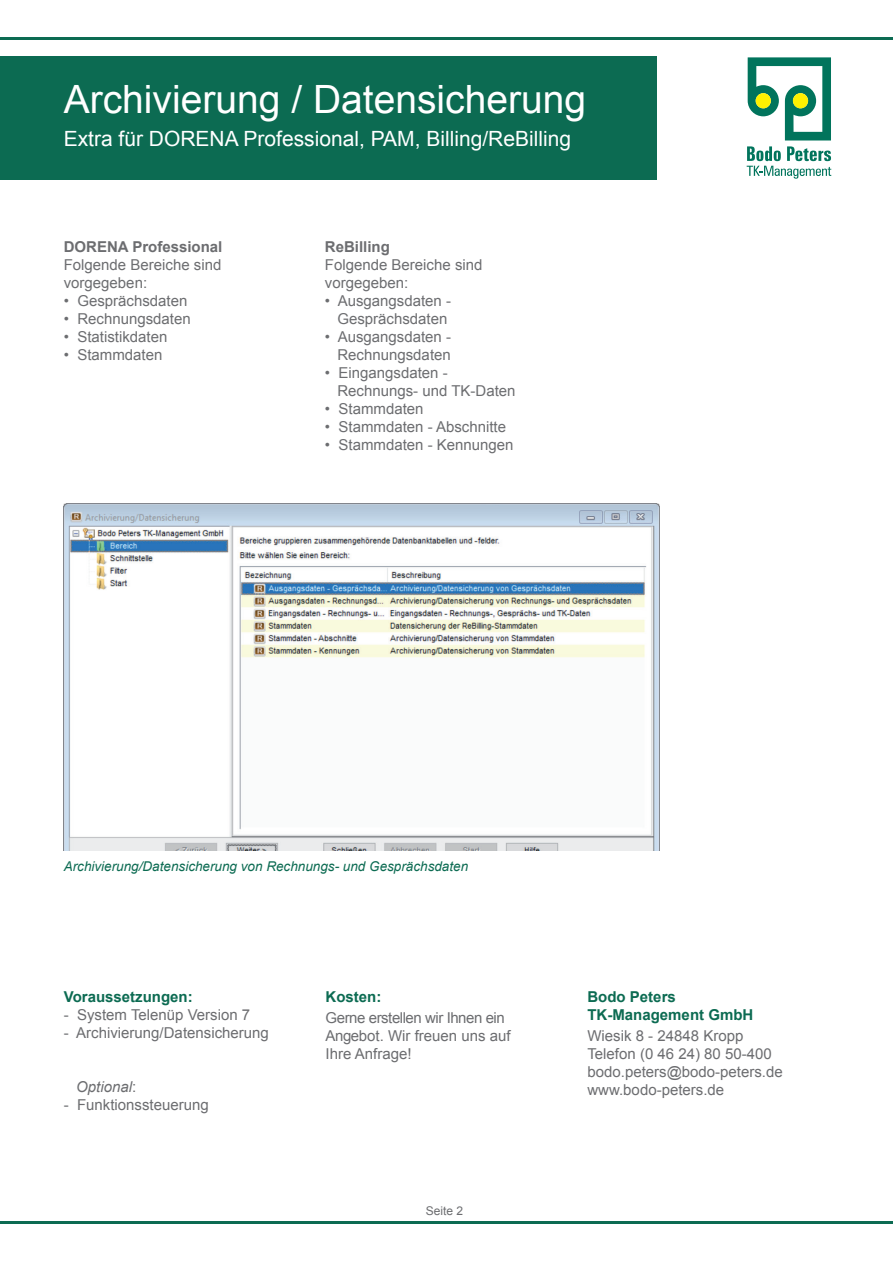
<style>
.page{position:relative;width:893px;height:1263px;background:#fff}
.page>*{position:absolute;margin:0;border:0;box-sizing:border-box;transform-origin:0 0}
.t1{font:39px "Arial";color:#fff}
.t2{font:21px "Arial";color:#fff}
.t3{font:15px/18px "Arial";color:#6c6d70}
.t4{font:15px/18px "Arial";letter-spacing:-.03em;color:#6c6d70}
.t5{font:700 15px/18px "Arial";color:#0c6b52}
.t6{font:700 15px "Arial";color:#6c6d70}
.t7{font:italic 15px "Arial";color:#6c6d70}
.t8{font:italic 13.5px "Arial";color:#0c6b52}
.t9{font:12px "Arial";color:#6c6d70}
.s1{font-style:normal}
</style>
<div class="page">
<hr style="left:0;top:37px;width:893px;height:2px;background:#0c6b52">
<hr style="left:0;top:1222px;width:893px;height:2px;background:#0c6b52">
<svg style="left:748px;top:57px;width:83px;height:83px"></svg>
<div style="left:793px;top:93px;width:15px;height:15px;background:#fff101;border-radius:50%"></div>
<div style="left:756px;top:93px;width:15px;height:15px;background:#fff101;border-radius:50%"></div>
<svg style="left:747px;top:146px;width:84px;height:33px"></svg>
<div style="left:0;top:57px;width:657px;height:123px;background:#0c6b52"></div>
<img style="left:64px;top:504px;width:595px;height:346px">
<h1 class="t1" style="left:64px;top:74px;width:524px">Archivierung / Datensicherung</h1>
<h2 class="t2" style="left:64px;top:125px;width:509px">Extra für DORENA Professional, PAM, Billing/ReBilling</h2>
<p class="t6" style="left:64px;top:237px;width:160px">DORENA Professional</p>
<p class="t3" style="left:64px;top:256px;width:159px">Folgende Bereiche sind vorgegeben:</p>
<p class="t3" style="left:64px;top:292px;width:125px">• Gesprächsdaten</p>
<p class="t3" style="left:64px;top:310px;width:128px">• Rechnungsdaten</p>
<p class="t3" style="left:64px;top:328px;width:105px">• Statistikdaten</p>
<p class="t3" style="left:64px;top:346px;width:100px">• Stammdaten</p>
<p class="t6" style="left:325px;top:237px;width:67px">ReBilling</p>
<p class="t3" style="left:325px;top:256px;width:159px">Folgende Bereiche sind vorgegeben:</p>
<p class="t3" style="left:325px;top:292px;width:128px;text-align:center">• Ausgangsdaten -<br>Gesprächsdaten</p>
<p class="t3" style="left:325px;top:328px;width:128px;text-align:right">• Ausgangsdaten -<br>Rechnungsdaten</p>
<p class="t3" style="left:337px;top:364px;width:180px;text-indent:-13px">• Eingangsdaten -<br>Rechnungs- und TK-Daten</p>
<p class="t3" style="left:325px;top:400px;width:100px">• Stammdaten</p>
<p class="t3" style="left:325px;top:418px;width:183px">• Stammdaten - Abschnitte</p>
<p class="t3" style="left:325px;top:436px;width:190px">• Stammdaten - Kennungen</p>
<p class="t8" style="left:64px;top:857px;width:406px">Archivierung/Datensicherung von Rechnungs- und Gesprächsdaten</p>
<p class="t5" style="left:64px;top:988px;width:130px">Voraussetzungen:</p>
<p class="t3" style="left:64px;top:1006px;width:188px">- System Telenüp Version 7</p>
<p class="t3" style="left:64px;top:1024px;width:207px">- Archivierung/Datensicherung</p>
<p class="t7" style="left:76px;top:1077px;width:62px">Optional<span class="s1">:</span></p>
<p class="t3" style="left:64px;top:1096px;width:147px">- Funktionssteuerung</p>
<p class="t5" style="left:326px;top:988px;width:57px">Kosten:</p>
<p class="t4" style="left:326px;top:1009px;width:186px">Gerne erstellen wir Ihnen ein<br>Angebot. Wir freuen uns auf<br>Ihre Anfrage!</p>
<p class="t9" style="left:426px;top:1203px;width:39px">Seite 2</p>
<p class="t5" style="left:587px;top:988px;width:167px">Bodo Peters<br>TK-Management GmbH</p>
<p class="t3" style="left:587px;top:1027px;width:197px">Wiesik 8 - 24848 Kropp<br>Telefon (0 46 24) 80 50-400 bodo.peters@bodo-peters.de www.bodo-peters.de</p>
</div>
